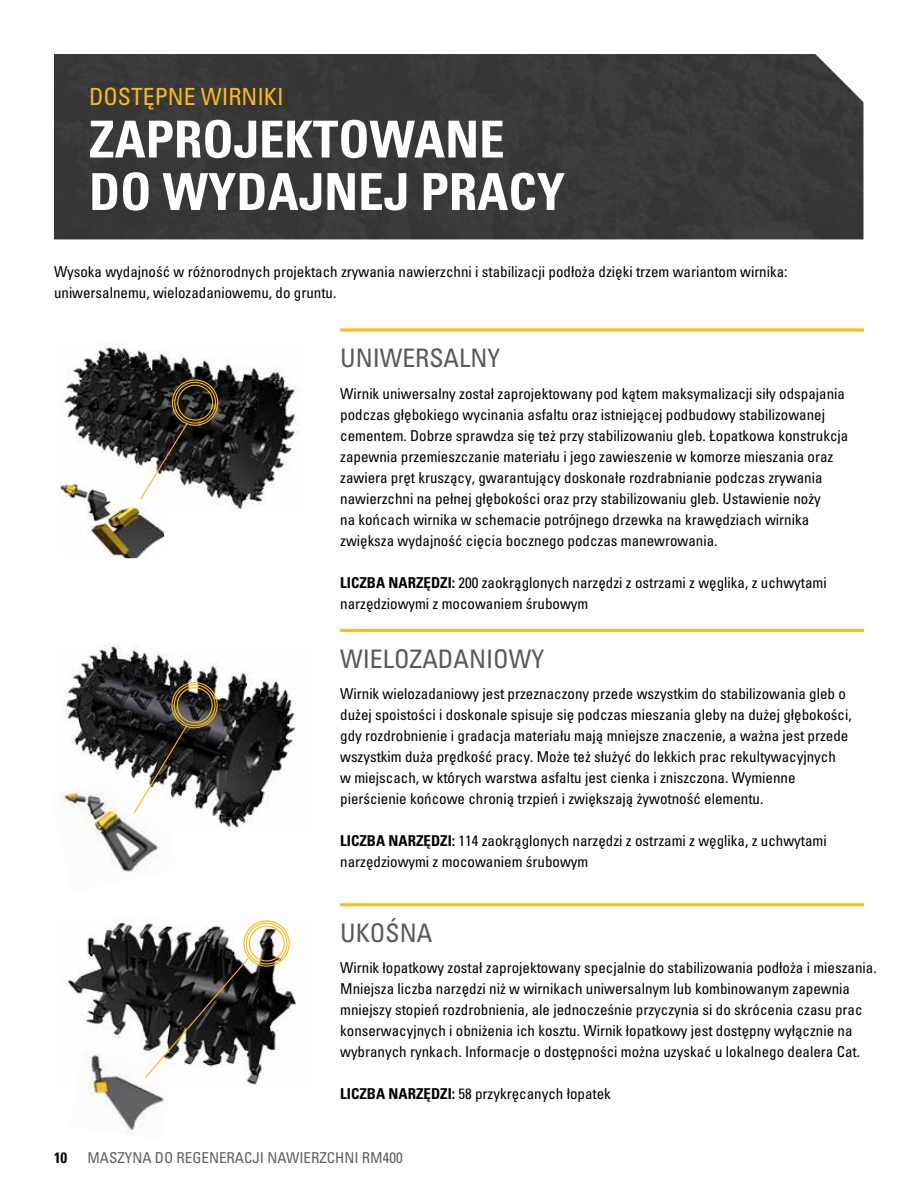
<style>
.page{position:relative;width:918px;height:1188px;background:#fff}
.page>*{position:absolute;margin:0;border:0;box-sizing:border-box;transform-origin:0 0}
.t1{font:51px/52.5px "Univers LTCYR 67 Bold Cond";color:#fff}
.t2{font:condensed 25.5px "Univers LTCYR 57";color:#58595b}
.t3{font:condensed 23.7px "Univers LTCYR 57";color:#fdba12}
.t4{font:condensed 15px/21px "Univers LTCYR 57";color:#000}
.t5{font:condensed 15px "Univers LTCYR 57";color:#5e6263}
.t6{font:15px "Univers LTCYR 67 Bold Cond";color:#000}
.s1{font-family:"Univers LTCYR 67 Bold Cond";font-stretch:normal}
</style>
<div class="page">
<hr style="left:340px;top:328px;width:524px;height:3px;background:#fdba12">
<hr style="left:340px;top:629px;width:524px;height:3px;background:#fdba12">
<hr style="left:340px;top:903px;width:524px;height:3px;background:#fdba12">
<img style="left:63px;top:342px;width:237px;height:169px">
<div style="left:54px;top:54px;width:809px;height:185px;background:#383739"></div>
<img style="left:63px;top:645px;width:233px;height:185px">
<img style="left:60px;top:482px;width:104px;height:77px">
<img style="left:62px;top:782px;width:116px;height:90px">
<img style="left:62px;top:918px;width:234px;height:167px">
<img style="left:70px;top:1050px;width:100px;height:84px">
<svg style="left:139px;top:379px;width:80px;height:122px"></svg>
<svg style="left:132px;top:681px;width:86px;height:134px"></svg>
<svg style="left:144px;top:920px;width:146px;height:159px"></svg>
<h3 class="t3" style="left:89px;top:82px;width:196px">DOSTĘPNE WIRNIKI</h3>
<h1 class="t1" style="left:89px;top:112px;width:478px">ZAPROJEKTOWANE<br>DO WYDAJNEJ PRACY</h1>
<p class="t4" style="left:54px;top:261px;width:735px">Wysoka wydajność w różnorodnych projektach zrywania nawierzchni i stabilizacji podłoża dzięki trzem wariantom wirnika: uniwersalnemu, wielozadaniowemu, do gruntu.</p>
<h2 class="t2" style="left:340px;top:342px;width:162px">UNIWERSALNY</h2>
<p class="t4" style="left:340px;top:383px;width:510px">Wirnik uniwersalny został zaprojektowany pod kątem maksymalizacji siły odspajania podczas głębokiego wycinania asfaltu oraz istniejącej podbudowy stabilizowanej cementem. Dobrze sprawdza się też przy stabilizowaniu gleb. Łopatkowa konstrukcja zapewnia przemieszczanie materiału i jego zawieszenie w komorze mieszania oraz zawiera pręt kruszący, gwarantujący doskonałe rozdrabnianie podczas zrywania nawierzchni na pełnej głębokości oraz przy stabilizowaniu gleb. Ustawienie noży<br>na końcach wirnika w schemacie potrójnego drzewka na krawędziach wirnika zwiększa wydajność cięcia bocznego podczas manewrowania.</p>
<p class="t4" style="left:340px;top:572px;width:488px"><span class="s1">LICZBA NARZĘDZI:</span> 200 zaokrąglonych narzędzi z ostrzami z węglika, z uchwytami narzędziowymi z mocowaniem śrubowym</p>
<h2 class="t2" style="left:340px;top:643px;width:205px">WIELOZADANIOWY</h2>
<p class="t4" style="left:340px;top:682px;width:513px">Wirnik wielozadaniowy jest przeznaczony przede wszystkim do stabilizowania gleb o dużej spoistości i doskonale spisuje się podczas mieszania gleby na dużej głębokości, gdy rozdrobnienie i gradacja materiału mają mniejsze znaczenie, a ważna jest przede wszystkim duża prędkość pracy. Może też służyć do lekkich prac rekultywacyjnych<br>w miejscach, w których warstwa asfaltu jest cienka i zniszczona. Wymienne pierścienie końcowe chronią trzpień i zwiększają żywotność elementu.</p>
<p class="t4" style="left:340px;top:829px;width:488px"><span class="s1">LICZBA NARZĘDZI:</span> 114 zaokrąglonych narzędzi z ostrzami z węglika, z uchwytami narzędziowymi z mocowaniem śrubowym</p>
<h2 class="t2" style="left:340px;top:917px;width:94px">UKOŚNA</h2>
<p class="t4" style="left:340px;top:957px;width:538px">Wirnik łopatkowy został zaprojektowany specjalnie do stabilizowania podłoża i mieszania.<br>Mniejsza liczba narzędzi niż w wirnikach uniwersalnym lub kombinowanym zapewnia mniejszy stopień rozdrobnienia, ale jednocześnie przyczynia si do skrócenia czasu prac konserwacyjnych i obniżenia ich kosztu. Wirnik łopatkowy jest dostępny wyłącznie na wybranych rynkach. Informacje o dostępności można uzyskać u lokalnego dealera Cat.</p>
<p class="t4" style="left:340px;top:1083px;width:272px"><span class="s1">LICZBA NARZĘDZI:</span> 58 przykręcanych łopatek</p>
<p class="t6" style="left:54px;top:1148px;width:15px">10</p>
<p class="t5" style="left:87px;top:1148px;width:317px">MASZYNA DO REGENERACJI NAWIERZCHNI RM400</p>
</div>
